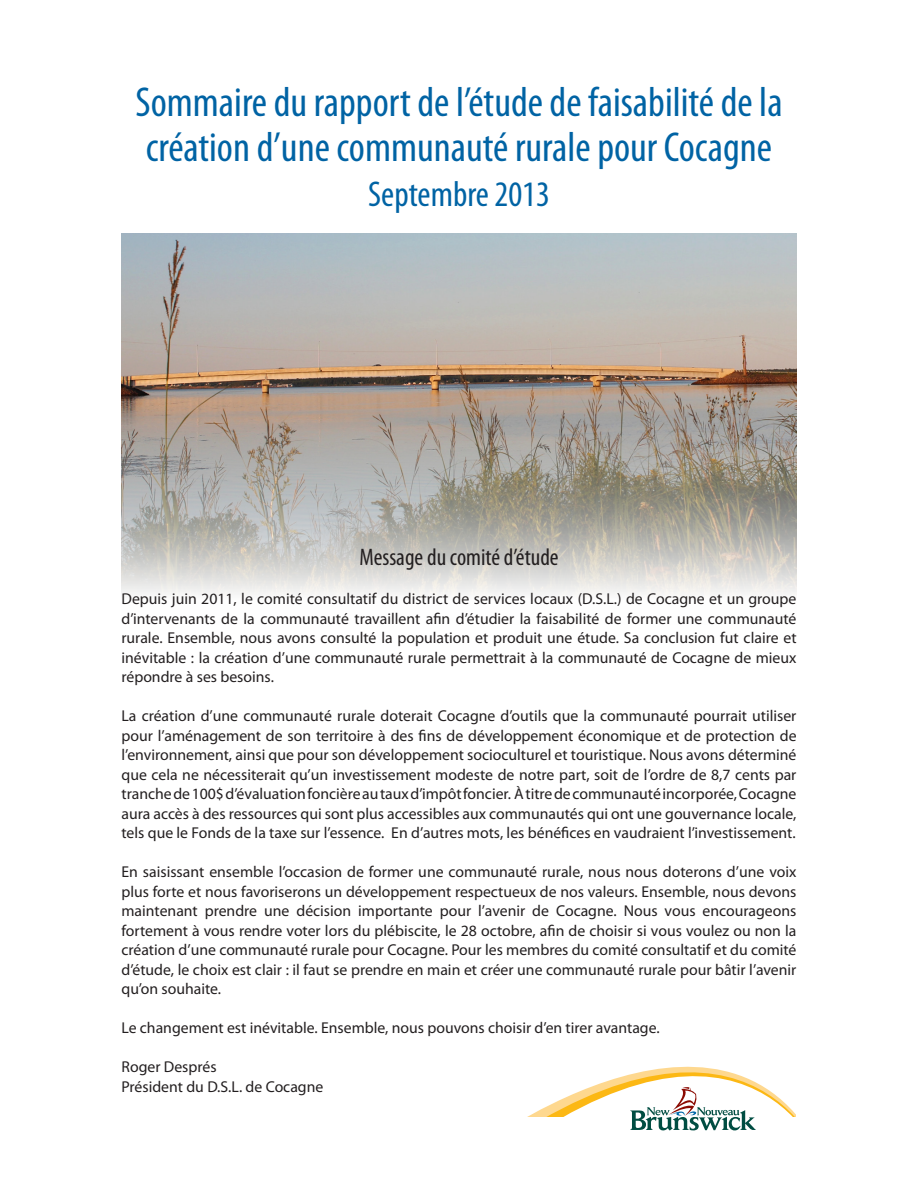
<style>
.page{position:relative;width:918px;height:1188px;background:#fff}
.page>*{position:absolute;margin:0;border:0;box-sizing:border-box;transform-origin:0 0}
.t1{font:condensed 42px/45px "Myriad Pro";color:#0063a4}
.t2{font:condensed 36px "Myriad Pro";color:#0063a4}
.t3{font:condensed 24px "Myriad Pro";color:#231f20}
.t4{font:15.75px/19.5px "Myriad Pro";color:#231f20;text-align:justify}
</style>
<div class="page">
<img style="left:122px;top:233px;width:674px;height:361px">
<svg style="left:540px;top:1070px;width:256px;height:61px"></svg>
<h1 class="t1" style="left:135px;top:79px;width:649px">Sommaire du rapport de l’étude de faisabilité de la création d’une communauté rurale pour Cocagne</h1>
<h2 class="t2" style="left:368px;top:172px;width:183px">Septembre 2013</h2>
<h3 class="t3" style="left:359px;top:542px;width:201px">Message du comité d’étude</h3>
<p class="t4" style="left:122px;top:589px;width:677px">Depuis juin 2011, le comité consultatif du district de services locaux (D.S.L.) de Cocagne et un groupe d’intervenants de la communauté travaillent afin d’étudier la faisabilité de former une communauté rurale. Ensemble, nous avons consulté la population et produit une étude. Sa conclusion fut claire et inévitable : la création d’une communauté rurale permettrait à la communauté de Cocagne de mieux répondre à ses besoins.</p>
<p class="t4" style="left:122px;top:706px;width:677px">La création d’une communauté rurale doterait Cocagne d’outils que la communauté pourrait utiliser pour l’aménagement de son territoire à des fins de développement économique et de protection de l’environnement, ainsi que pour son développement socioculturel et touristique. Nous avons déterminé que cela ne nécessiterait qu’un investissement modeste de notre part, soit de l’ordre de 8,7 cents par tranche de 100$ d’évaluation foncière au taux d’impôt foncier. À titre de communauté incorporée, Cocagne aura accès à des ressources qui sont plus accessibles aux communautés qui ont une gouvernance locale, tels que le Fonds de la taxe sur l’essence. En d’autres mots, les bénéfices en vaudraient l’investissement.</p>
<p class="t4" style="left:122px;top:862px;width:677px">En saisissant ensemble l’occasion de former une communauté rurale, nous nous doterons d’une voix plus forte et nous favoriserons un développement respectueux de nos valeurs. Ensemble, nous devons maintenant prendre une décision importante pour l’avenir de Cocagne. Nous vous encourageons fortement à vous rendre voter lors du plébiscite, le 28 octobre, afin de choisir si vous voulez ou non la création d’une communauté rurale pour Cocagne. Pour les membres du comité consultatif et du comité d’étude, le choix est clair : il faut se prendre en main et créer une communauté rurale pour bâtir l’avenir qu’on souhaite.</p>
<p class="t4" style="left:122px;top:1018px;width:540px">Le changement est inévitable. Ensemble, nous pouvons choisir d’en tirer avantage.</p>
<p class="t4" style="left:122px;top:1057px;width:203px">Roger Després<br>Président du D.S.L. de Cocagne</p>
</div>
